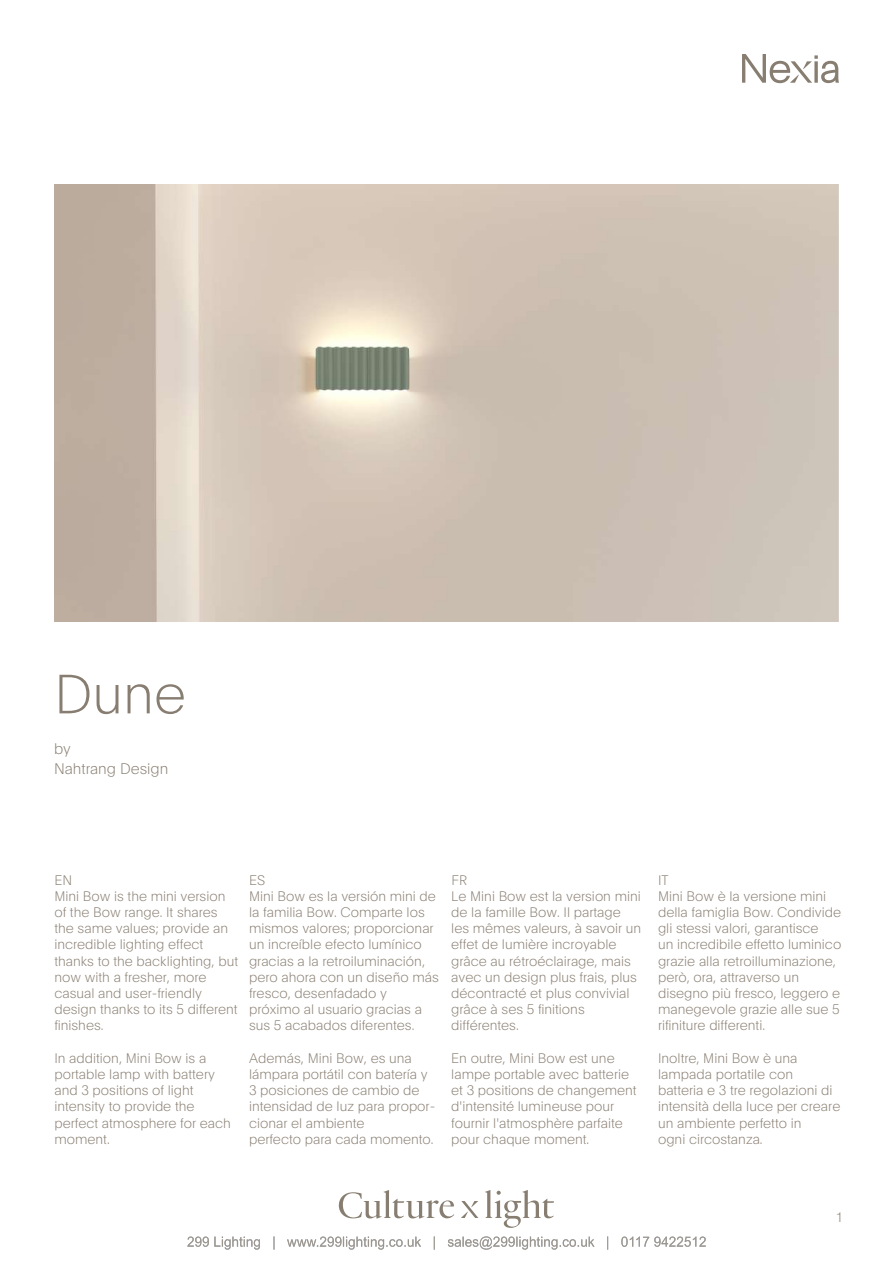
<style>
.page{position:relative;width:893px;height:1263px;background:#fff}
.page>*{position:absolute;margin:0;border:0;box-sizing:border-box;transform-origin:0 0}
.t1{font:200 54px "Plain";color:#877d70}
.t2{font:200 15px/19.5px "Plain";color:#877d70}
.t3{font:200 13.5px/16.2px "Plain";color:#877d70}
</style>
<div class="page">
<svg style="left:742px;top:54px;width:97px;height:29px"></svg>
<svg style="left:339px;top:1190px;width:215px;height:38px"></svg>
<img style="left:54px;top:185px;width:785px;height:436px">
<img style="left:187px;top:1236px;width:519px;height:14px">
<h1 class="t1" style="left:54px;top:655px;width:134px">Dune</h1>
<p class="t2" style="left:54px;top:738px;width:116px">by<br>Nahtrang Design</p>
<p class="t3" style="left:54px;top:871px;width:19px">EN</p>
<p class="t3" style="left:249px;top:871px;width:18px">ES</p>
<p class="t3" style="left:451px;top:871px;width:17px">FR</p>
<p class="t3" style="left:658px;top:871px;width:12px">IT</p>
<p class="t3" style="left:54px;top:887px;width:185px">Mini Bow is the mini version of the Bow range. It shares the same values; provide an incredible lighting effect thanks to the backlighting, but now with a fresher, more casual and user-friendly design thanks to its 5 different finishes.</p>
<p class="t3" style="left:54px;top:1049px;width:178px">In addition, Mini Bow is a portable lamp with battery and 3 positions of light intensity to provide the perfect atmosphere for each moment.</p>
<p class="t3" style="left:249px;top:887px;width:191px">Mini Bow es la versión mini de la familia Bow. Comparte los mismos valores; proporcionar un increíble efecto lumínico gracias a la retroiluminación, pero ahora con un diseño más fresco, desenfadado y próximo al usuario gracias a sus 5 acabados diferentes.</p>
<p class="t3" style="left:249px;top:1049px;width:188px">Además, Mini Bow, es una lámpara portátil con batería y<br>3 posiciones de cambio de intensidad de luz para propor&shy;cionar el ambiente<br>perfecto para cada momento.</p>
<p class="t3" style="left:451px;top:887px;width:191px">Le Mini Bow est la version mini de la famille Bow. Il partage les mêmes valeurs, à savoir un effet de lumière incroyable grâce au rétroéclairage, mais avec un design plus frais, plus décontracté et plus convivial grâce à ses 5 finitions différentes.</p>
<p class="t3" style="left:451px;top:1049px;width:187px">En outre, Mini Bow est une lampe portable avec batterie et 3 positions de changement d'intensité lumineuse pour fournir l'atmosphère parfaite pour chaque moment.</p>
<p class="t3" style="left:658px;top:887px;width:185px">Mini Bow è la versione mini della famiglia Bow. Condivide gli stessi valori, garantisce<br>un incredibile effetto luminico grazie alla retroilluminazione, però, ora, attraverso un disegno più fresco, leggero e manegevole grazie alle sue 5 rifiniture differenti.</p>
<p class="t3" style="left:658px;top:1049px;width:184px">Inoltre, Mini Bow è una lampada portatile con batteria e 3 tre regolazioni di intensità della luce per creare un ambiente perfetto in<br>ogni circostanza.</p>
<p class="t3" style="left:836px;top:1208px;width:9px">1</p>
</div>
